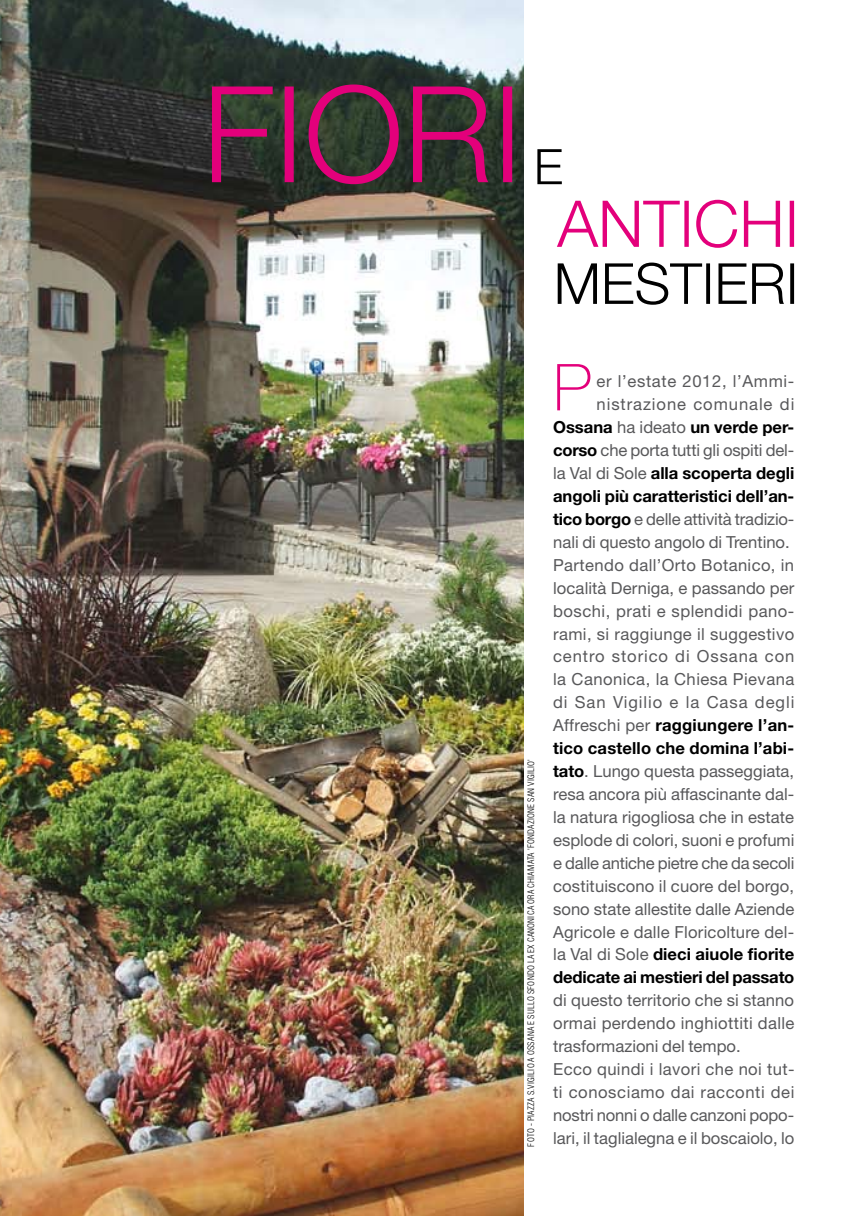
<style>
.page{position:relative;width:844px;height:1216px;background:#fff}
.page>*{position:absolute;margin:0;border:0;box-sizing:border-box;transform-origin:0 0}
.t1{font:100 64.75px "Helvetica Neue";color:#e3007b}
.t2{font:16.62px/22.9px "Helvetica Neue";letter-spacing:.005em;color:#58585a;text-align:right}
.t3{font:300 condensed 8.75px "Helvetica";letter-spacing:.025em;color:#000}
.s1{font-weight:700;color:#000}
</style>
<div class="page">
<img style="left:0;top:0;width:523px;height:1215px">
<svg style="left:557px;top:262px;width:236px;height:43px"></svg>
<svg style="left:557px;top:200px;width:236px;height:48px"></svg>
<svg style="left:537px;top:149px;width:24px;height:35px"></svg>
<svg style="left:212px;top:84px;width:300px;height:100px;background:#5d2840"></svg>
<p class="t3" style="left:525px;top:1146px;width:389px;rotate:-90deg">foto - piazza s.vigilio a ossana e sullo sfondo la ex canonica ora chiamata 'fondazione san vigilio'</p>
<h1 class="t1" style="left:553px;top:350px;width:40px">P</h1>
<p class="t2" style="left:553px;top:370px;width:243px">er l’estate 2012, l’Ammi&shy;nistrazione comunale di<br><span class="s1">Ossana</span> ha ideato <span class="s1">un verde per&shy;corso</span> che porta tutti gli ospiti del&shy;la Val di Sole <span class="s1">alla scoperta degli angoli più caratteristici dell’an&shy;tico borgo</span> e delle attività tradizio&shy;nali di questo angolo di Trentino.<br>Partendo dall’Orto Botanico, in località Derniga, e passando per boschi, prati e splendidi pano&shy;rami, si raggiunge il suggestivo centro storico di Ossana con la Canonica, la Chiesa Pievana di San Vigilio e la Casa degli<br>Affreschi per <span class="s1">raggiungere l’an&shy;tico castello che domina l’abi&shy;tato</span>. Lungo questa passeggiata, resa ancora più affascinante dal&shy;la natura rigogliosa che in estate esplode di colori, suoni e profumi e dalle antiche pietre che da secoli costituiscono il cuore del borgo, sono state allestite dalle Aziende<br>Agricole e dalle Floricolture del&shy;la Val di Sole <span class="s1">dieci aiuole fiorite dedicate ai mestieri del passato</span></p>
<p class="t2" style="left:553px;top:988px;width:243px;text-align:left">di questo territorio che si stanno ormai perdendo inghiottiti dalle trasformazioni del tempo.<br>Ecco quindi i lavori che noi tut&shy;ti conosciamo dai racconti dei nostri nonni o dalle canzoni popo&shy;lari, il taglialegna e il boscaiolo, lo</p>
</div>
